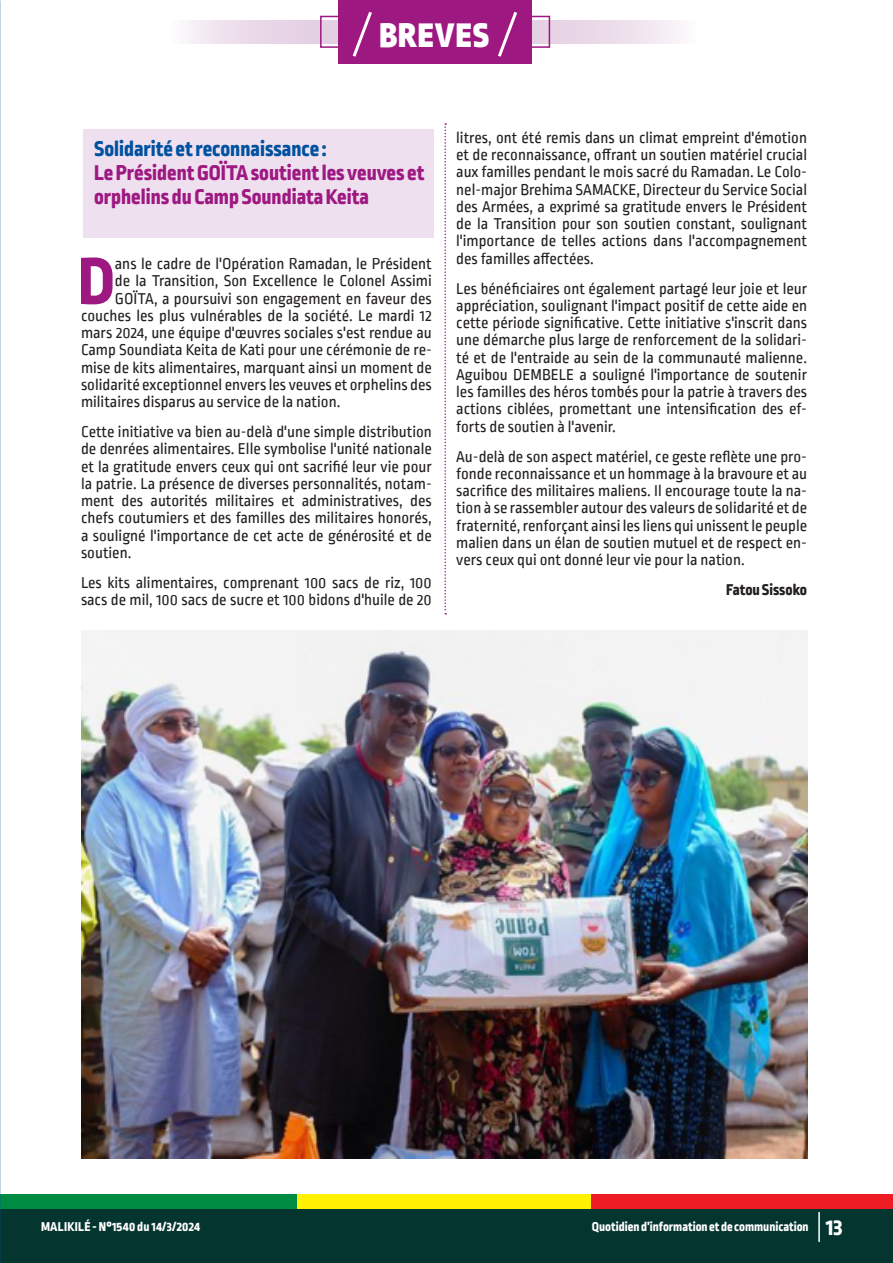
<style>
.page{position:relative;width:893px;height:1263px;background:#fff}
.page>*{position:absolute;margin:0;border:0;box-sizing:border-box;transform-origin:0 0}
.t1{font:800 69.15px "Ropa Sans Pro";color:#9e1881}
.t2{font:900 36px "Ropa Sans Pro";letter-spacing:.03em;color:#fff}
.t3{font:800 22.5px/24px "Ropa Sans Pro";color:#9e1881}
.t4{font:800 22.5px "Ropa Sans Pro";color:#0052a1}
.t5{font:16.5px/17.2px "Ropa Sans PTT";color:#231f20;text-align:justify}
.t6{font:800 16.5px "Ropa Sans Pro";color:#231f20}
.t7{font:800 13.5px "Ropa Sans Pro";color:#fff}
.t8{font:800 13.5px "Ropa Sans Pro";letter-spacing:.02em;color:#fff}
.s1{font-size:24px}
</style>
<div class="page">
<div style="left:0;top:1195px;width:297px;height:17px;background:#008b43"></div>
<div style="left:297px;top:1195px;width:297px;height:17px;background:#fff101"></div>
<div style="left:592px;top:1195px;width:301px;height:17px;background:#ee1d23"></div>
<svg style="left:0;top:1195px;width:1px;height:14px"></svg>
<div style="left:0;top:1209px;width:893px;height:54px;background:#05352f"></div>
<hr style="left:818px;top:1212px;width:2px;height:30px;background:#fff">
<svg style="left:187px;top:21px;width:493px;height:23px;background:#ebdcea"></svg>
<div style="left:320px;top:16px;width:230px;height:32px;border:2px solid #9e1881"></div>
<div style="left:338px;top:0;width:194px;height:64px;background:#9e1881"></div>
<svg style="left:352px;top:11px;width:20px;height:46px"></svg>
<svg style="left:498px;top:11px;width:19px;height:46px"></svg>
<div style="left:83px;top:130px;width:351px;height:108px;background:#eee0ee"></div>
<img style="left:81px;top:631px;width:726px;height:528px">
<svg style="left:444px;top:123px;width:2px;height:491px"></svg>
<p class="t2" style="left:379px;top:13px;width:111px">BREVES</p>
<p class="t4" style="left:94px;top:136px;width:234px">Solidarité et reconnaissance :</p>
<p class="t3" style="left:94px;top:162px;width:332px">Le Président GOÏTA soutient les veuves et orphelins du Camp Soundiata Keita</p>
<p class="t1" style="left:78px;top:241px;width:38px">D</p>
<p class="t5" style="left:115px;top:256px;width:318px">ans le cadre de l'Opération Ramadan, le Président</p>
<p class="t5" style="left:115px;top:273px;width:318px">de la Transition, Son Excellence le Colonel Assimi</p>
<p class="t5" style="left:115px;top:291px;width:318px">GOÏTA, a poursuivi son engagement en faveur des</p>
<p class="t5" style="left:81px;top:308px;width:352px">couches les plus vulnérables de la société. Le mardi 12</p>
<p class="t5" style="left:81px;top:325px;width:352px">mars 2024, une équipe d'œuvres sociales s'est rendue au</p>
<p class="t5" style="left:81px;top:342px;width:352px">Camp Soundiata Keita de Kati pour une cérémonie de re-</p>
<p class="t5" style="left:81px;top:360px;width:352px">mise de kits alimentaires, marquant ainsi un moment de</p>
<p class="t5" style="left:81px;top:377px;width:352px">solidarité exceptionnel envers les veuves et orphelins des</p>
<p class="t5" style="left:81px;top:394px;width:261px">militaires disparus au service de la nation.</p>
<p class="t5" style="left:81px;top:424px;width:352px">Cette initiative va bien au-delà d'une simple distribution de denrées alimentaires. Elle symbolise l'unité nationale et la gratitude envers ceux qui ont sacrifié leur vie pour la patrie. La présence de diverses personnalités, notam&shy;ment des autorités militaires et administratives, des chefs coutumiers et des familles des militaires honorés, a souligné l'importance de cet acte de générosité et de soutien.</p>
<p class="t5" style="left:81px;top:575px;width:352px">Les kits alimentaires, comprenant 100 sacs de riz, 100 sacs de mil, 100 sacs de sucre et 100 bidons d'huile de 20</p>
<p class="t5" style="left:456px;top:130px;width:352px">litres, ont été remis dans un climat empreint d'émotion et de reconnaissance, offrant un soutien matériel crucial aux familles pendant le mois sacré du Ramadan. Le Colo&shy;nel-major Brehima SAMACKE, Directeur du Service Social des Armées, a exprimé sa gratitude envers le Président de la Transition pour son soutien constant, soulignant l'importance de telles actions dans l'accompagnement des familles affectées.</p>
<p class="t5" style="left:456px;top:281px;width:352px">Les bénéficiaires ont également partagé leur joie et leur appréciation, soulignant l'impact positif de cette aide en cette période significative. Cette initiative s'inscrit dans une démarche plus large de renforcement de la solidari&shy;té et de l'entraide au sein de la communauté malienne.<br>Aguibou DEMBELE a souligné l'importance de soutenir les familles des héros tombés pour la patrie à travers des actions ciblées, promettant une intensification des ef&shy;forts de soutien à l'avenir.</p>
<p class="t5" style="left:456px;top:449px;width:352px">Au-delà de son aspect matériel, ce geste reflète une pro&shy;fonde reconnaissance et un hommage à la bravoure et au sacrifice des militaires maliens. Il encourage toute la na&shy;tion à se rassembler autour des valeurs de solidarité et de fraternité, renforçant ainsi les liens qui unissent le peuple malien dans un élan de soutien mutuel et de respect en&shy;vers ceux qui ont donné leur vie pour la nation.</p>
<p class="t6" style="left:726px;top:580px;width:82px">Fatou Sissoko</p>
<p class="t8" style="left:41px;top:1219px;width:161px">MALIKILÉ - N°1540 du 14/3/2024</p>
<p class="t7" style="left:592px;top:1219px;width:252px">Quotidien d’information et de communication <span class="s1">13</span></p>
</div>
